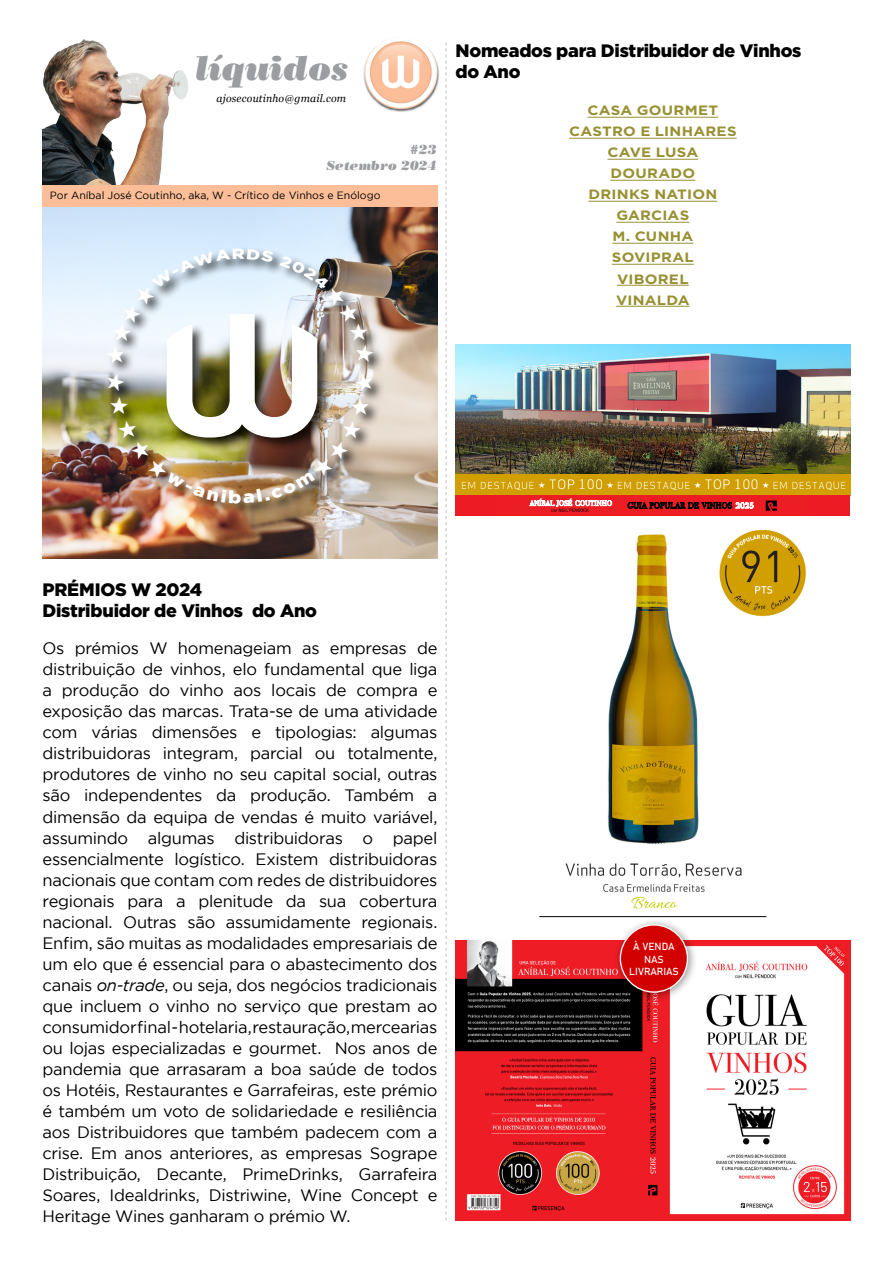
<style>
.page{position:relative;width:893px;height:1263px;background:#fff}
.page>*{position:absolute;margin:0;border:0;box-sizing:border-box;transform-origin:0 0}
.t1{font:italic 34.5px "Bodoni Poster";color:#9b9da0}
.t2{font:900 18px/21px "Gotham HTF";letter-spacing:-.015em;color:#000}
.t3{font:16.5px/21px "Gotham";letter-spacing:-.015em;color:#000;text-align:justify}
.t4{font:700 13.5px/21px "Gotham HTF";letter-spacing:.015em;color:#989032;text-align:center;scale:1.11 1}
.t5{font:italic 13.2px/15.9px "Bodoni Poster";color:#9b9da0;text-align:right}
.t6{font:10.5px "Gotham";color:#000}
.t7{font:italic 10.5px "Georgia";letter-spacing:.02em;color:#000}
.t8{font:10.2px/12.1px "Bahnschrift";color:#fff;text-align:center}
.s1{font-style:italic}
</style>
<div class="page">
<img style="left:455px;top:344px;width:395px;height:876px">
<hr style="left:587px;top:117px;width:131px;height:1px;background:#989032">
<hr style="left:569px;top:138px;width:168px;height:1px;background:#989032">
<hr style="left:607px;top:159px;width:91px;height:1px;background:#989032">
<hr style="left:610px;top:180px;width:85px;height:1px;background:#989032">
<hr style="left:588px;top:201px;width:129px;height:1px;background:#989032">
<hr style="left:616px;top:222px;width:73px;height:1px;background:#989032">
<hr style="left:612px;top:243px;width:81px;height:1px;background:#989032">
<hr style="left:612px;top:264px;width:82px;height:1px;background:#989032">
<hr style="left:617px;top:285px;width:72px;height:1px;background:#989032">
<hr style="left:616px;top:306px;width:74px;height:1px;background:#989032">
<svg style="left:446px;top:43px;width:1px;height:1177px"></svg>
<img style="left:42px;top:39px;width:146px;height:146px">
<div style="left:363px;top:37px;width:77px;height:76px;background:#000;opacity:.65"></div>
<img style="left:365px;top:37px;width:74px;height:74px">
<div style="left:42px;top:185px;width:395px;height:22px;background:#fbbe98"></div>
<img style="left:42px;top:207px;width:395px;height:351px">
<div style="left:106px;top:246px;width:280px;height:272px;background:#000;opacity:.75"></div>
<div style="left:455px;top:495px;width:395px;height:21px;background:#ed1c24"></div>
<svg style="left:628px;top:502px;width:125px;height:7px"></svg>
<svg style="left:766px;top:501px;width:11px;height:10px"></svg>
<svg style="left:530px;top:499px;width:82px;height:13px"></svg>
<svg style="left:484px;top:719px;width:17px;height:4px"></svg>
<svg style="left:804px;top:719px;width:17px;height:4px"></svg>
<div style="left:613px;top:918px;width:85px;height:84px;background:#000;opacity:.4"></div>
<div style="left:620px;top:925px;width:67px;height:67px;background:#d20000;border-radius:50%"></div>
<div style="left:620px;top:924px;width:68px;height:69px;border:1px solid #fff;border-radius:50%"></div>
<hr style="left:539px;top:916px;width:227px;height:1px;background:#000">
<img style="left:105px;top:249px;width:270px;height:255px">
<h1 class="t1" style="left:195px;top:48px;width:155px">líquidos</h1>
<p class="t7" style="left:217px;top:92px;width:131px">ajosecoutinho@gmail.com</p>
<p class="t5" style="left:326px;top:141px;width:112px">#23<br>Setembro 2024</p>
<p class="t6" style="left:50px;top:190px;width:332px">Por Aníbal José Coutinho, aka, W - Crítico de Vinhos e Enólogo</p>
<p class="t2" style="left:455px;top:40px;width:348px">Nomeados para Distribuidor de Vinhos do Ano</p>
<p class="t4" style="left:569px;top:100px;width:152px">CASA GOURMET<br>CASTRO E LINHARES<br>CAVE LUSA<br>DOURADO<br>DRINKS NATION<br>GARCIAS<br>M. CUNHA<br>SOVIPRAL<br>VIBOREL<br>VINALDA</p>
<p class="t2" style="left:43px;top:579px;width:276px">PRÉMIOS W 2024<br>Distribuidor de Vinhos do Ano</p>
<p class="t3" style="left:43px;top:638px;width:396px">Os prémios W homenageiam as empresas de distribuição de vinhos, elo fundamental que liga a produção do vinho aos locais de compra e exposição das marcas. Trata-se de uma atividade com várias dimensões e tipologias: algumas distribuidoras integram, parcial ou totalmente, produtores de vinho no seu capital social, outras são independentes da produção. Também a dimensão da equipa de vendas é muito variável, assumindo algumas distribuidoras o papel essencialmente logístico. Existem distribuidoras nacionais que contam com redes de distribuidores regionais para a plenitude da sua cobertura nacional. Outras são assumidamente regionais.<br>Enfim, são muitas as modalidades empresariais de um elo que é essencial para o abastecimento dos canais <span class="s1">on-trade</span>, ou seja, dos negócios tradicionais que incluem o vinho no serviço que prestam ao consumidor final - hotelaria, restauração, mercearias ou lojas especializadas e gourmet. Nos anos de pandemia que arrasaram a boa saúde de todos os Hotéis, Restaurantes e Garrafeiras, este prémio é também um voto de solidariedade e resiliência aos Distribuidores que também padecem com a crise. Em anos anteriores, as empresas Sogrape Distribuição, Decante, PrimeDrinks, Garrafeira Soares, Idealdrinks, Distriwine, Wine Concept e Heritage Wines ganharam o prémio W.</p>
<p class="t8" style="left:629px;top:940px;width:51px">À VENDA<br>NAS<br>LIVRARIAS</p>
</div>
